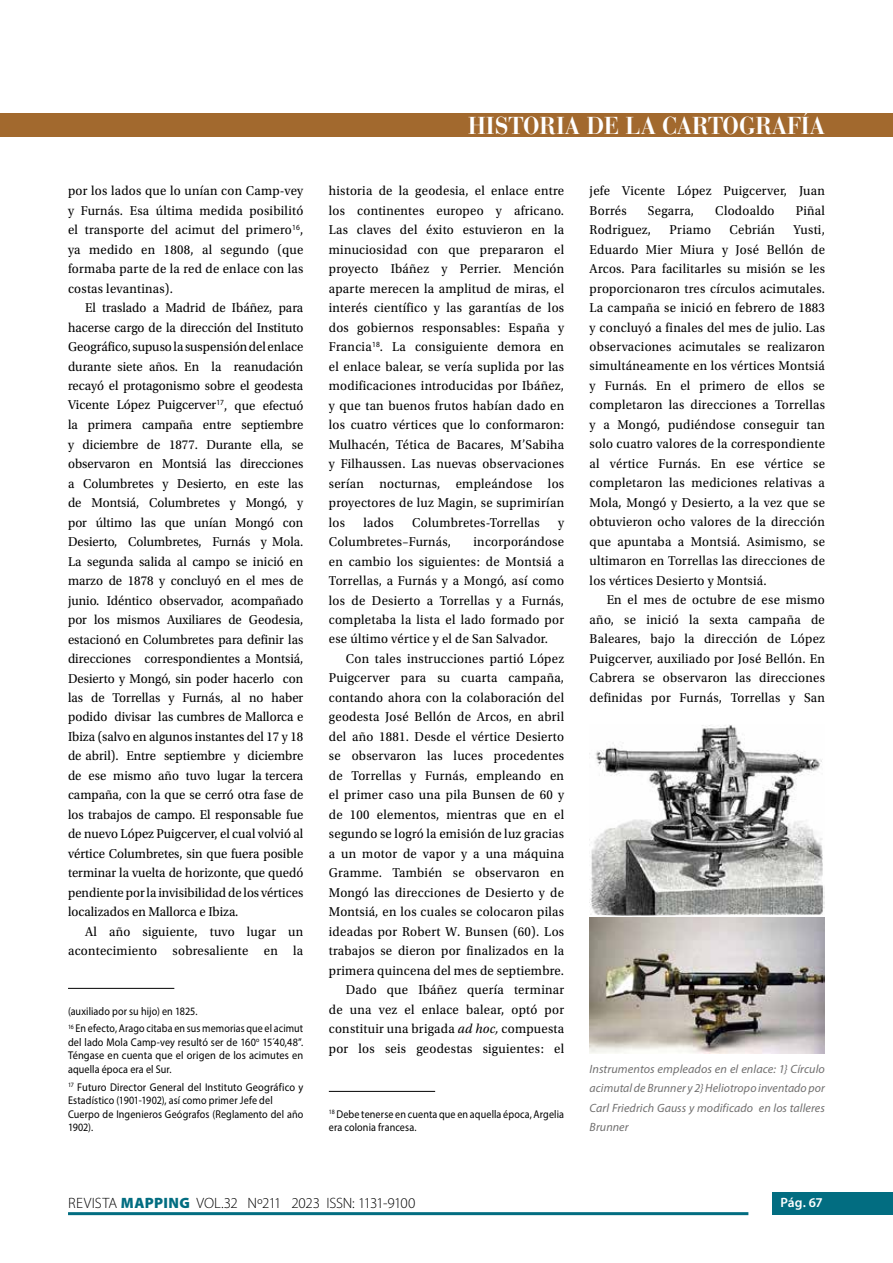
<style>
.page{position:relative;width:893px;height:1263px;background:#fff}
.page>*{position:absolute;margin:0;border:0;box-sizing:border-box;transform-origin:0 0}
.t1{font:700 24.3px "Bauer Bodoni Std";color:#fff;scale:.94 1}
.t2{font:300 15px "Myriad Pro";letter-spacing:-.015em;color:#000}
.t3{font:13.5px/19.5px "Utopia Std";letter-spacing:.02em;color:#000;text-align:justify;scale:.95 1}
.t4{font:600 13.5px "Myriad Pro";color:#fff}
.t5{font:italic 12px/19.5px "Myriad Pro";letter-spacing:.005em;color:#706f6f;text-align:justify}
.t6{font:11.25px/13.5px "Myriad Pro";letter-spacing:.01em;color:#000;scale:.93 1}
.t7{font:11.25px/17.7px "Myriad Pro";letter-spacing:.01em;color:#000;scale:.9 1}
.t8{font:11.25px/13.5px "Myriad Pro";letter-spacing:.01em;color:#000;text-align:justify;scale:.91 1}
.s1{font-style:italic}
.s2{font-weight:900;color:#026d81}
</style>
<div class="page">
<div style="left:772px;top:1193px;width:121px;height:22px;background:#026d81"></div>
<hr style="left:68px;top:1212px;width:680px;height:3px;background:#026d81">
<div style="left:0;top:114px;width:893px;height:23px;background:#a2692e"></div>
<hr style="left:68px;top:988px;width:106px;height:1px;background:#000">
<hr style="left:329px;top:1091px;width:106px;height:1px;background:#000">
<img style="left:590px;top:725px;width:235px;height:328px">
<p class="t3" style="left:68px;top:181px;width:249px">por los lados que lo unían con Camp-vey y Furnás. Esa última medida posibilitó el transporte del acimut del primero<sup>16</sup>, ya medido en 1808, al segundo (que formaba parte de la red de enlace con las costas levantinas).</p>
<p class="t3" style="left:68px;top:298px;width:249px;text-indent:17px">El traslado a Madrid de Ibáñez, para hacerse cargo de la dirección del Instituto Geográfico, supuso la suspensión del enlace durante siete años. En la reanudación recayó el protagonismo sobre el geodesta Vicente López Puigcerver<sup>17</sup>, que efectuó la primera campaña entre septiembre y diciembre de 1877. Durante ella, se observaron en Montsiá las direcciones a Columbretes y Desierto, en este las de Montsiá, Columbretes y Mongó, y por último las que unían Mongó con Desierto, Columbretes, Furnás y Mola.<br>La segunda salida al campo se inició en marzo de 1878 y concluyó en el mes de junio. Idéntico observador, acompañado por los mismos Auxiliares de Geodesia, estacionó en Columbretes para definir las direcciones correspondientes a Montsiá, Desierto y Mongó, sin poder hacerlo con las de Torrellas y Furnás, al no haber podido divisar las cumbres de Mallorca e Ibiza (salvo en algunos instantes del 17 y 18 de abril). Entre septiembre y diciembre de ese mismo año tuvo lugar la tercera campaña, con la que se cerró otra fase de los trabajos de campo. El responsable fue de nuevo López Puigcerver, el cual volvió al vértice Columbretes, sin que fuera posible terminar la vuelta de horizonte, que quedó pendiente por la invisibilidad de los vértices localizados en Mallorca e Ibiza.</p>
<p class="t3" style="left:68px;top:922px;width:249px;text-align:right">Al año siguiente, tuvo lugar un acontecimiento sobresaliente en la</p>
<p class="t7" style="left:68px;top:1002px;width:263px">(auxiliado por su hijo) en 1825.<br><sup>16</sup> En efecto, Arago citaba en sus memorias que el acimut</p>
<p class="t8" style="left:68px;top:1035px;width:260px">del lado Mola Camp-vey resultó ser de 160<sup>o</sup> 15´40,48”.<br>Téngase en cuenta que el origen de los acimutes en aquella época era el Sur.</p>
<p class="t6" style="left:68px;top:1080px;width:255px"><sup>17</sup> Futuro Director General del Instituto Geográfico y Estadístico (1901-1902), así como primer Jefe del Cuerpo de Ingenieros Geógrafos (Reglamento del año 1902).</p>
<h1 class="t1" style="left:468px;top:111px;width:381px">HISTORIA DE LA CARTOGRAFÍA</h1>
<p class="t3" style="left:329px;top:181px;width:249px">historia de la geodesia, el enlace entre los continentes europeo y africano.<br>Las claves del éxito estuvieron en la minuciosidad con que prepararon el proyecto Ibáñez y Perrier. Mención aparte merecen la amplitud de miras, el interés científico y las garantías de los dos gobiernos responsables: España y Francia<sup>18</sup>. La consiguiente demora en el enlace balear, se vería suplida por las modificaciones introducidas por Ibáñez, y que tan buenos frutos habían dado en los cuatro vértices que lo conformaron:<br>Mulhacén, Tética de Bacares, M’Sabiha y Filhaussen. Las nuevas observaciones serían nocturnas, empleándose los proyectores de luz Magin, se suprimirían los</p>
<p class="t3" style="left:363px;top:513px;width:33px">lados</p>
<p class="t3" style="left:412px;top:513px;width:136px">Columbretes-Torrellas</p>
<p class="t3" style="left:558px;top:513px;width:8px">y</p>
<p class="t3" style="left:329px;top:532px;width:130px">Columbretes–Furnás,</p>
<p class="t3" style="left:329px;top:532px;width:249px;text-indent:145px">incorporándose en cambio los siguientes: de Montsiá a Torrellas, a Furnás y a Mongó, así como los de Desierto a Torrellas y a Furnás, completaba la lista el lado formado por ese último vértice y el de San Salvador.</p>
<p class="t3" style="left:329px;top:649px;width:249px;text-align:right">Con tales instrucciones partió López Puigcerver para su cuarta campaña, contando ahora con la colaboración del geodesta José Bellón de Arcos, en abril del año 1881. Desde el vértice Desierto se observaron las luces procedentes de Torrellas y Furnás, empleando en el primer caso una pila Bunsen de 60 y de 100 elementos, mientras que en el segundo se logró la emisión de luz gracias a un motor de vapor y a una máquina Gramme. También se observaron en Mongó las direcciones de Desierto y de Montsiá, en los cuales se colocaron pilas ideadas por Robert W. Bunsen (60). Los trabajos se dieron por finalizados en la primera quincena del mes de septiembre.<br>Dado que Ibáñez quería terminar de una vez el enlace balear, optó por constituir una brigada <span class="s1">ad hoc,</span> compuesta por los seis geodestas siguientes: el</p>
<p class="t7" style="left:329px;top:1107px;width:263px;line-height:13.5px"><sup>18</sup> Debe tenerse en cuenta que en aquella época, Argelia era colonia francesa.</p>
<p class="t3" style="left:590px;top:181px;width:249px">jefe Vicente López Puigcerver, Juan<br>Borrés</p>
<p class="t3" style="left:648px;top:201px;width:50px">Segarra,</p>
<p class="t3" style="left:715px;top:201px;width:64px">Clodoaldo</p>
<p class="t3" style="left:796px;top:201px;width:32px">Piñal</p>
<p class="t3" style="left:590px;top:220px;width:66px">Rodriguez,</p>
<p class="t3" style="left:670px;top:220px;width:45px">Priamo</p>
<p class="t3" style="left:729px;top:220px;width:49px">Cebrián</p>
<p class="t3" style="left:590px;top:220px;width:249px;text-indent:204px">Yusti, Eduardo Mier Miura y José Bellón de Arcos. Para facilitarles su misión se les proporcionaron tres círculos acimutales.<br>La campaña se inició en febrero de 1883 y concluyó a finales del mes de julio. Las observaciones acimutales se realizaron simultáneamente en los vértices Montsiá y Furnás. En el primero de ellos se completaron las direcciones a Torrellas y a Mongó, pudiéndose conseguir tan solo cuatro valores de la correspondiente al vértice Furnás. En ese vértice se completaron las mediciones relativas a Mola, Mongó y Desierto, a la vez que se obtuvieron ocho valores de la dirección que apuntaba a Montsiá. Asimismo, se ultimaron en Torrellas las direcciones de los vértices Desierto y Montsiá.</p>
<p class="t3" style="left:590px;top:590px;width:249px;text-indent:17px">En el mes de octubre de ese mismo año, se inició la sexta campaña de Baleares, bajo la dirección de López Puigcerver, auxiliado por José Bellón. En Cabrera se observaron las direcciones definidas por Furnás, Torrellas y San</p>
<p class="t5" style="left:590px;top:1059px;width:237px">Instrumentos empleados en el enlace: 1} Círculo acimutal de Brunner y 2} Heliotropo inventado por Carl Friedrich Gauss y modificado en los talleres Brunner</p>
<p class="t2" style="left:68px;top:1194px;width:349px">REVISTA <span class="s2">MAPPING</span> VOL.32 Nº211 2023 ISSN: 1131-9100</p>
<p class="t4" style="left:780px;top:1194px;width:44px">Pág. 67</p>
</div>
